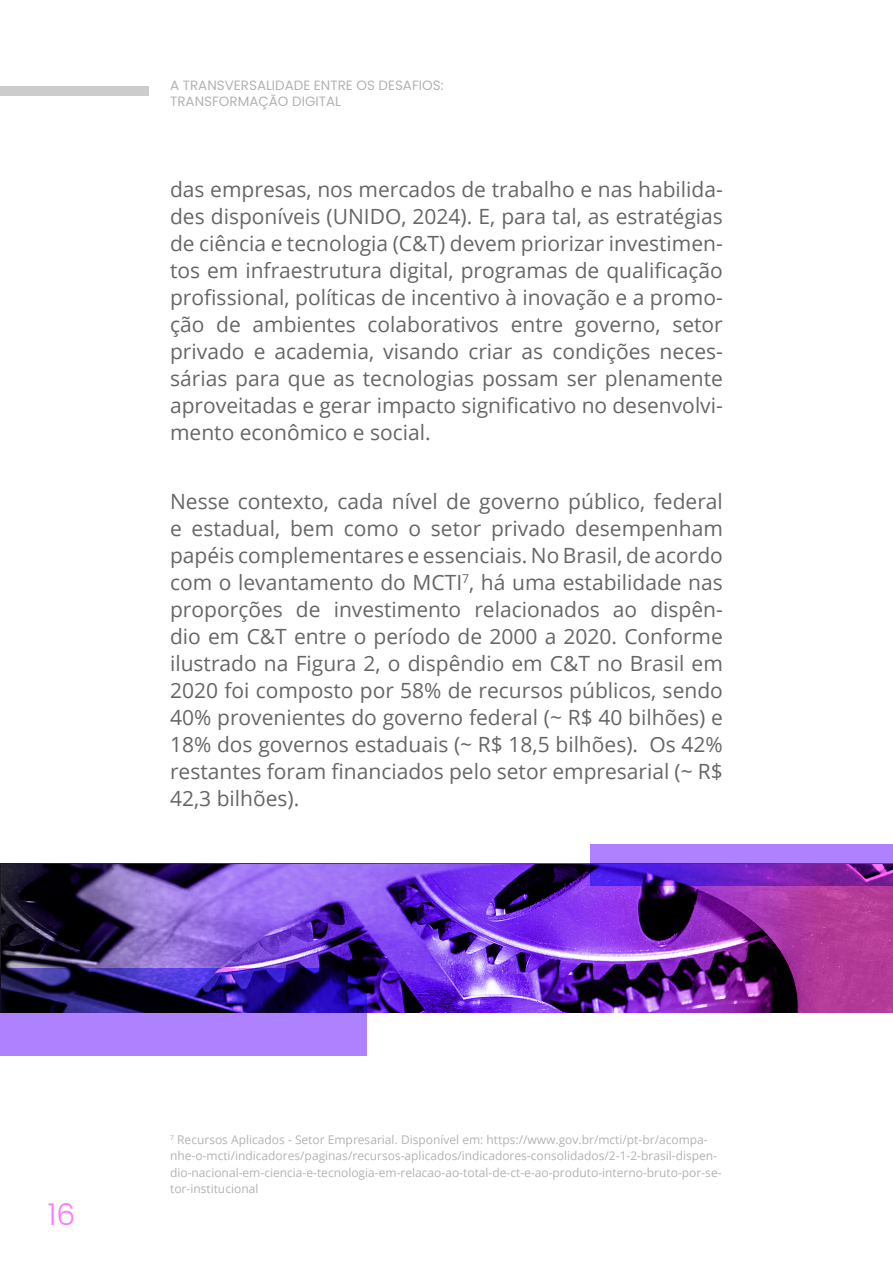
<style>
.page{position:relative;width:893px;height:1263px;background:#fff}
.page>*{position:absolute;margin:0;border:0;box-sizing:border-box;transform-origin:0 0}
.t1{font:300 30px "Poppins";color:#fc7aff}
.t2{font:21px/27px "Open Sans";color:#666;text-align:justify}
.t3{font:13.5px/16.2px "Poppins";color:#b3b3b3}
.t4{font:12px/16.5px "Open Sans";color:#b3b3b3}
</style>
<div class="page">
<div style="left:0;top:86px;width:149px;height:10px;background:#ccc"></div>
<img style="left:0;top:863px;width:893px;height:149px">
<svg style="left:0;top:968px;width:367px;height:88px;background:#6649b2"></svg>
<svg style="left:590px;top:844px;width:303px;height:42px;background:#884ad9"></svg>
<p class="t3" style="left:170px;top:77px;width:275px">A TRANSVERSALIDADE ENTRE OS DESAFIOS:<br>TRANSFORMAÇÃO DIGITAL</p>
<p class="t2" style="left:170px;top:175px;width:554px">das empresas, nos mercados de trabalho e nas habilida&shy;des disponíveis (UNIDO, 2024). E, para tal, as estratégias de ciência e tecnologia (C&amp;T) devem priorizar investimen&shy;tos em infraestrutura digital, programas de qualificação profissional, políticas de incentivo à inovação e a promo&shy;ção de ambientes colaborativos entre governo, setor privado e academia, visando criar as condições neces&shy;sárias para que as tecnologias possam ser plenamente aproveitadas e gerar impacto significativo no desenvolvi&shy;mento econômico e social.</p>
<p class="t2" style="left:170px;top:488px;width:554px">Nesse contexto, cada nível de governo público, federal e estadual, bem como o setor privado desempenham papéis complementares e essenciais. No Brasil, de acordo com o levantamento do MCTI<sup>7</sup>, há uma estabilidade nas proporções de investimento relacionados ao dispên&shy;dio em C&amp;T entre o período de 2000 a 2020. Conforme ilustrado na Figura 2, o dispêndio em C&amp;T no Brasil em 2020 foi composto por 58% de recursos públicos, sendo 40% provenientes do governo federal (~ R$ 40 bilhões) e 18% dos governos estaduais (~ R$ 18,5 bilhões). Os 42% restantes foram financiados pelo setor empresarial (~ R$ 42,3 bilhões).</p>
<h1 class="t1" style="left:48px;top:1197px;width:29px">16</h1>
<p class="t4" style="left:170px;top:1131px;width:553px"><sup>7</sup> Recursos Aplicados - Setor Empresarial. Disponível em: https://www.gov.br/mcti/pt-br/acompa&shy;nhe-o-mcti/indicadores/paginas/recursos-aplicados/indicadores-consolidados/2-1-2-brasil-dispen&shy;dio-nacional-em-ciencia-e-tecnologia-em-relacao-ao-total-de-ct-e-ao-produto-interno-bruto-por-se&shy;tor-institucional</p>
</div>
